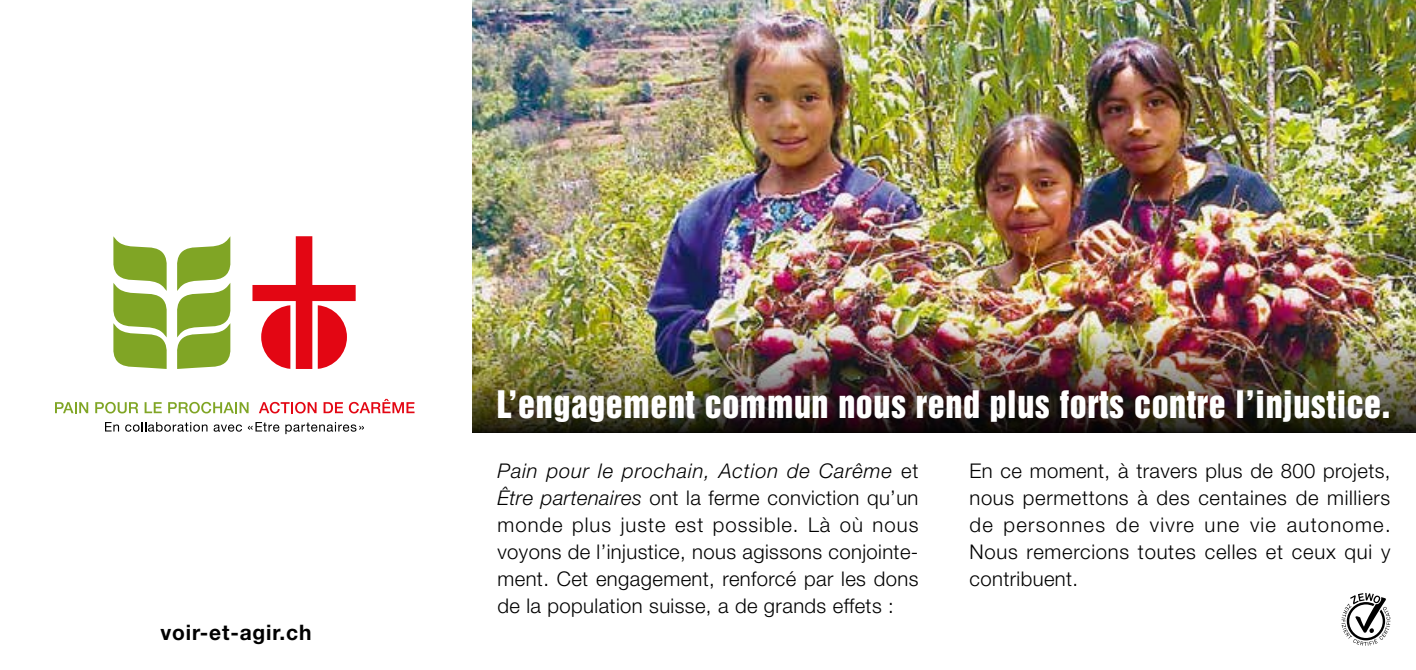
<style>
.page{position:relative;width:1416px;height:670px;background:#fff}
.page>*{position:absolute;margin:0;border:0;box-sizing:border-box;transform-origin:0 0}
.t1{font:34.65px "Helvetica Inserat LT Std";letter-spacing:.02em;color:#fff}
.t2{font:700 21.38px "Helvetica Neue LT Std";letter-spacing:.04em;color:#000}
.t3{font:300 20.25px/27px "Helvetica Neue LT Std";letter-spacing:.02em;color:#000;text-align:justify}
.s1{font-style:italic}
</style>
<div class="page">
<img style="left:472px;top:0;width:944px;height:319px">
<img style="left:472px;top:319px;width:944px;height:113px">
<svg style="left:1341px;top:593px;width:49px;height:52px"></svg>
<svg style="left:105px;top:422px;width:14px;height:9px"></svg>
<svg style="left:125px;top:422px;width:82px;height:9px"></svg>
<svg style="left:214px;top:424px;width:28px;height:7px"></svg>
<svg style="left:248px;top:422px;width:31px;height:9px"></svg>
<svg style="left:285px;top:422px;width:79px;height:12px"></svg>
<svg style="left:113px;top:236px;width:54px;height:133px"></svg>
<svg style="left:177px;top:236px;width:54px;height:133px"></svg>
<svg style="left:55px;top:402px;width:33px;height:11px"></svg>
<svg style="left:95px;top:402px;width:43px;height:11px"></svg>
<svg style="left:145px;top:402px;width:17px;height:11px"></svg>
<svg style="left:168px;top:402px;width:81px;height:11px"></svg>
<svg style="left:252px;top:236px;width:104px;height:133px"></svg>
<svg style="left:259px;top:402px;width:58px;height:11px"></svg>
<svg style="left:324px;top:402px;width:19px;height:11px"></svg>
<svg style="left:349px;top:399px;width:66px;height:14px"></svg>
<p class="t2" style="left:160px;top:619px;width:152px">voir-et-agir.ch</p>
<h1 class="t1" style="left:497px;top:384px;width:895px">L’engagement commun nous rend plus forts contre l’injustice.</h1>
<p class="t3" style="left:497px;top:457px;width:422px"><span class="s1">Pain pour le prochain, Action de Carême</span> et <span class="s1">Être partenaires</span> ont la ferme conviction qu’un monde plus juste est possible. Là où nous voyons de l’injustice, nous agissons conjointe&shy;ment. Cet engagement, renforcé par les dons de la population suisse, a de grands effets :</p>
<p class="t3" style="left:969px;top:457px;width:423px">En ce moment, à travers plus de 800 projets, nous permettons à des centaines de milliers de personnes de vivre une vie autonome.<br>Nous remercions toutes celles et ceux qui y contribuent.</p>
</div>
